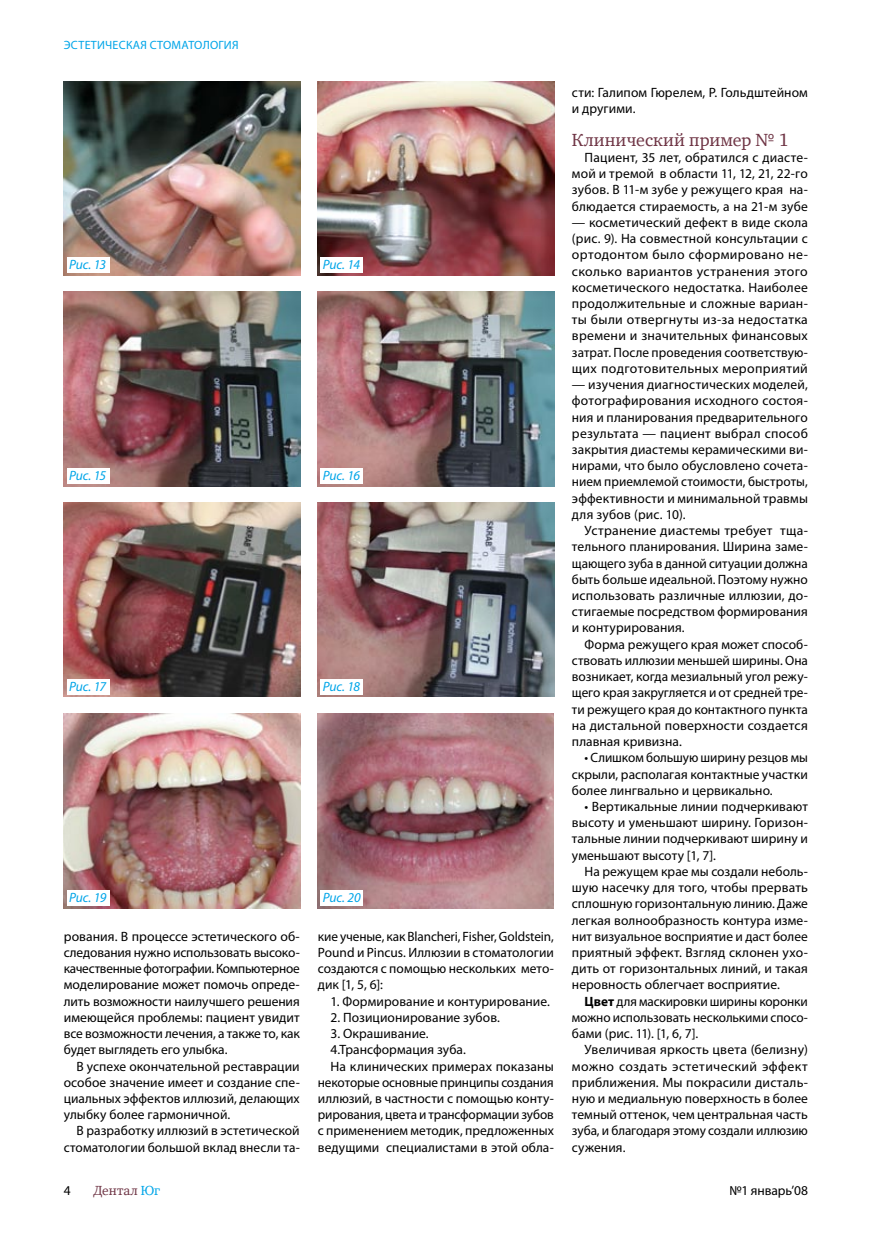
<style>
.page{position:relative;width:893px;height:1234px;background:#fff}
.page>*{position:absolute;margin:0;border:0;box-sizing:border-box;transform-origin:0 0}
.t1{font:18px "Charter C";letter-spacing:.005em;color:#6f3545}
.t2{font:13.5px/16.2px "Myriad Pro";letter-spacing:.005em;color:#000;text-align:justify}
.t3{font:italic 13.5px "Myriad Pro";letter-spacing:-.01em;color:#00a5e8}
.t4{font:13.5px "Charter C";color:#6f3545}
.t5{font:12px "Myriad Pro";letter-spacing:.07em;color:#00a5e8}
.s1{font-weight:700}
.s2{color:#00a5e8}
</style>
<div class="page">
<img style="left:317px;top:81px;width:237px;height:194px">
<img style="left:317px;top:292px;width:237px;height:194px">
<img style="left:64px;top:502px;width:236px;height:194px">
<img style="left:64px;top:292px;width:236px;height:194px">
<img style="left:317px;top:502px;width:237px;height:194px">
<img style="left:64px;top:713px;width:236px;height:195px">
<img style="left:317px;top:713px;width:237px;height:195px">
<img style="left:64px;top:81px;width:236px;height:194px">
<div style="left:67px;top:257px;width:43px;height:16px;background:#fff"></div>
<div style="left:67px;top:889px;width:43px;height:16px;background:#fff"></div>
<div style="left:67px;top:468px;width:43px;height:15px;background:#fff"></div>
<div style="left:67px;top:678px;width:43px;height:16px;background:#fff"></div>
<div style="left:320px;top:257px;width:43px;height:16px;background:#fff"></div>
<div style="left:320px;top:889px;width:43px;height:16px;background:#fff"></div>
<div style="left:320px;top:468px;width:43px;height:15px;background:#fff"></div>
<div style="left:320px;top:678px;width:43px;height:16px;background:#fff"></div>
<p class="t5" style="left:64px;top:38px;width:176px">Эстетическая стоматология</p>
<p class="t3" style="left:69px;top:256px;width:39px">Рис. 13</p>
<p class="t3" style="left:323px;top:256px;width:39px">Рис. 14</p>
<p class="t3" style="left:69px;top:467px;width:39px">Рис. 15</p>
<p class="t3" style="left:323px;top:467px;width:39px">Рис. 16</p>
<p class="t3" style="left:69px;top:677px;width:39px">Рис. 17</p>
<p class="t3" style="left:323px;top:677px;width:39px">Рис. 18</p>
<p class="t3" style="left:69px;top:888px;width:39px">Рис. 19</p>
<p class="t2" style="left:64px;top:927px;width:238px">рования. В процессе эстетического об&shy;следования нужно использовать высоко&shy;качественные фотографии. Компьютерное моделирование может помочь опреде&shy;лить возможности наилучшего решения имеющейся проблемы: пациент увидит все возможности лечения, а также то, как будет выглядеть его улыбка.</p>
<p class="t2" style="left:64px;top:1057px;width:238px;text-indent:13px">В успехе окончательной реставрации особое значение имеет и создание спе&shy;циальных эффектов иллюзий, делающих улыбку более гармоничной.</p>
<p class="t2" style="left:64px;top:1122px;width:238px;text-align:right">В разработку иллюзий в эстетической стоматологии большой вклад внесли та-</p>
<p class="t3" style="left:323px;top:888px;width:39px">Рис. 20</p>
<p class="t2" style="left:318px;top:927px;width:238px">кие ученые, как Blancheri, Fisher, Goldstein, Pound и Pincus. Иллюзии в стоматологии создаются с помощью нескольких мето&shy;дик [1, 5, 6]:</p>
<p class="t2" style="left:331px;top:992px;width:221px">1. Формирование и контурирование.</p>
<p class="t2" style="left:331px;top:1008px;width:171px">2. Позиционирование зубов.</p>
<p class="t2" style="left:331px;top:1025px;width:100px">3. Окрашивание.</p>
<p class="t2" style="left:331px;top:1041px;width:137px">4.Трансформация зуба.</p>
<p class="t2" style="left:331px;top:1057px;width:225px">На клинических примерах показаны</p>
<p class="t2" style="left:318px;top:1073px;width:237px">некоторые основные принципы создания</p>
<p class="t2" style="left:318px;top:1089px;width:238px">иллюзий, в частности с помощью конту-</p>
<p class="t2" style="left:318px;top:1106px;width:237px">рирования, цвета и трансформации зубов</p>
<p class="t2" style="left:318px;top:1122px;width:238px">с применением методик, предложенных</p>
<p class="t2" style="left:318px;top:1138px;width:238px">ведущими специалистами в этой обла-</p>
<p class="t2" style="left:572px;top:84px;width:238px">сти: Галипом Гюрелем, Р. Гольдштейном и другими.</p>
<h1 class="t1" style="left:572px;top:130px;width:218px">Клинический пример № 1</h1>
<p class="t2" style="left:572px;top:149px;width:238px;text-indent:13px">Пациент, 35 лет, обратился с диасте&shy;мой и тремой в области 11, 12, 21, 22-го зубов. В 11-м зубе у режущего края на&shy;блюдается стираемость, а на 21-м зубе</p>
<p class="t2" style="left:572px;top:214px;width:238px">— косметический дефект в виде скола (рис. 9). На совместной консультации с ортодонтом было сформировано не&shy;сколько вариантов устранения этого косметического недостатка. Наиболее продолжительные и сложные вариан&shy;ты были отвергнуты из-за недостатка времени и значительных финансовых затрат. После проведения соответствую&shy;щих подготовительных мероприятий</p>
<p class="t2" style="left:572px;top:376px;width:238px">— изучения диагностических моделей, фотографирования исходного состоя&shy;ния и планирования предварительного результата — пациент выбрал способ закрытия диастемы керамическими ви&shy;нирами, что было обусловлено сочета&shy;нием приемлемой стоимости, быстроты, эффективности и минимальной травмы для зубов (рис. 10).</p>
<p class="t2" style="left:572px;top:522px;width:238px;text-indent:13px">Устранение диастемы требует тща&shy;тельного планирования. Ширина заме&shy;щающего зуба в данной ситуации должна быть больше идеальной. Поэтому нужно использовать различные иллюзии, до&shy;стигаемые посредством формирования и контурирования.</p>
<p class="t2" style="left:572px;top:635px;width:238px;text-indent:13px">Форма режущего края может способ&shy;ствовать иллюзии меньшей ширины. Она возникает, когда мезиальный угол режу&shy;щего края закругляется и от средней тре&shy;ти режущего края до контактного пункта на дистальной поверхности создается плавная кривизна.</p>
<p class="t2" style="left:572px;top:749px;width:238px;text-indent:13px">• Слишком большую ширину резцов мы скрыли, располагая контактные участки более лингвально и цервикально.</p>
<p class="t2" style="left:572px;top:798px;width:238px;text-indent:13px">• Вертикальные линии подчеркивают высоту и уменьшают ширину. Горизон&shy;тальные линии подчеркивают ширину и уменьшают высоту [1, 7].</p>
<p class="t2" style="left:572px;top:862px;width:238px;text-indent:13px">На режущем крае мы создали неболь&shy;шую насечку для того, чтобы прервать сплошную горизонтальную линию. Даже легкая волнообразность контура изме&shy;нит визуальное восприятие и даст более приятный эффект. Взгляд склонен ухо&shy;дить от горизонтальных линий, и такая неровность облегчает восприятие.</p>
<p class="t2" style="left:572px;top:992px;width:238px;text-indent:13px"><span class="s1">Цвет</span> для маскировки ширины коронки можно использовать несколькими спосо&shy;бами (рис. 11). [1, 6, 7].</p>
<p class="t2" style="left:572px;top:1041px;width:238px;text-indent:13px">Увеличивая яркость цвета (белизну) можно создать эстетический эффект приближения. Мы покрасили дисталь&shy;ную и медиальную поверхность в более темный оттенок, чем центральная часть зуба, и благодаря этому создали иллюзию сужения.</p>
<p class="t2" style="left:64px;top:1181px;width:8px">4</p>
<p class="t4" style="left:94px;top:1182px;width:68px">Дентал <span class="s2">Юг</span></p>
<p class="t2" style="left:729px;top:1181px;width:80px">№1 январь’08</p>
</div>
